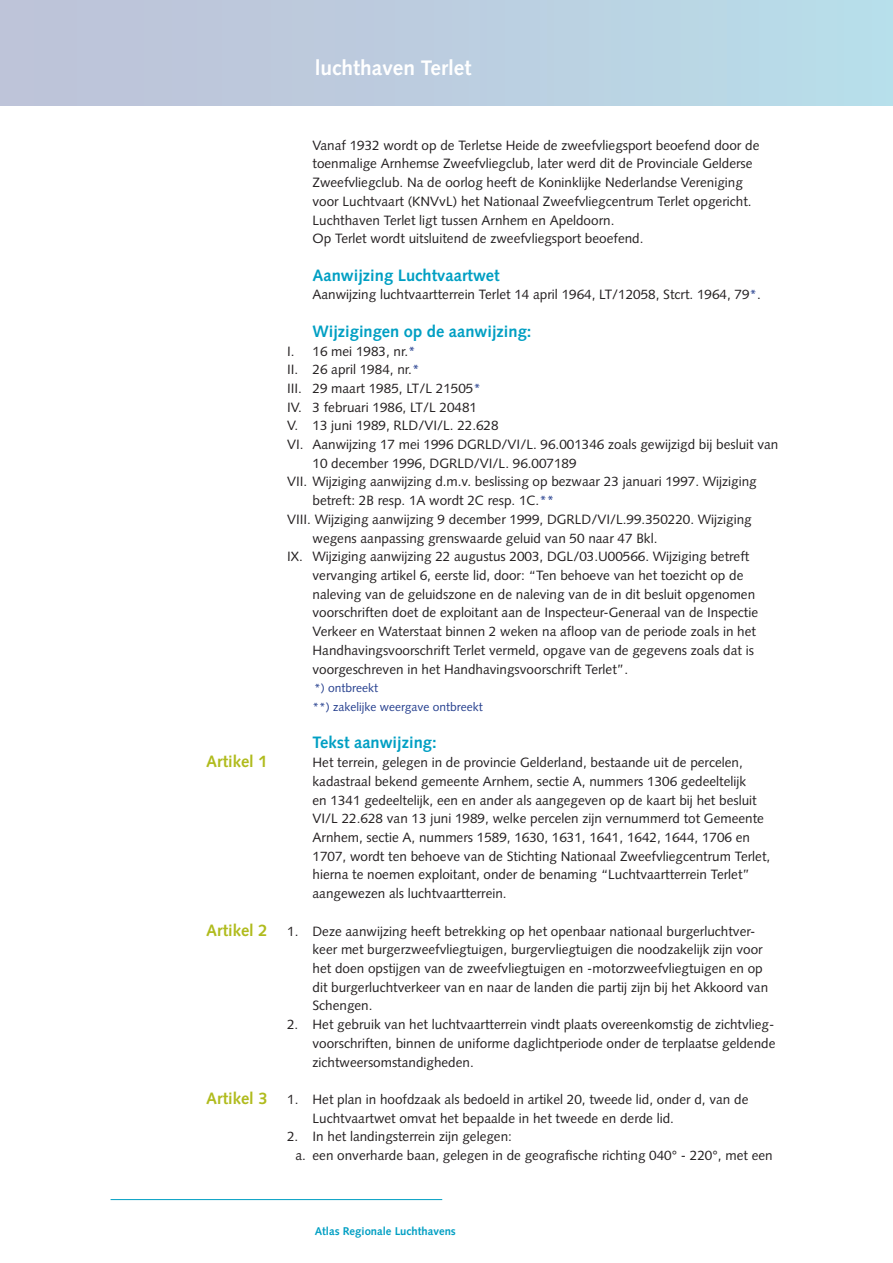
<style>
.page{position:relative;width:893px;height:1263px;background:#fff}
.page>*{position:absolute;margin:0;border:0;box-sizing:border-box;transform-origin:0 0}
._3_kaart_naam{font:700 21px "Syntax";color:#fff}
.tussenkop_plat{font:700 16.5px "Syntax";color:#009fc3}
._1e_regel_artikel{font:700 16.5px "Syntax";color:#b0bb1d}
.gewoon_inspring{font:13.5px/18.8px "Syntax";color:#231f20}
._1e_regel_artikel-2{font:13.5px/18.8px "Syntax";color:#231f20}
._7_Standaard{font:13.5px/18.8px "Syntax";color:#231f20}
.dubbel_inspring{font:13.5px "Syntax";color:#231f20}
.gewoon_inspring-2{font:12px "Syntax";color:#253f8e}
.pag_cijfer{font:700 11.25px "Syntax";color:#009fc3}
.s1{color:#253f8e}
.s2{font-weight:700;font-size:16.5px;color:#b0bb1d}
</style>
<div class="page">
<hr style="left:111px;top:1199px;width:331px;height:1px;background:#009fc3">
<div style="left:0;top:0;width:893px;height:106px;background:linear-gradient(to right,#bec1d7,#b8dde9)"></div>
<hr style="left:892px;top:0;width:1px;height:106px;background:#b7e0eb">
<p class="_3_kaart_naam" style="left:315px;top:56px;width:158px">luchthaven Terlet</p>
<p class="_7_Standaard" style="left:313px;top:136px;width:448px">Vanaf 1932 wordt op de Terletse Heide de zweefvliegsport beoefend door de toenmalige Arnhemse Zweefvliegclub, later werd dit de Provinciale Gelderse Zweefvliegclub. Na de oorlog heeft de Koninklijke Nederlandse Vereniging voor Luchtvaart (KNVvL) het Nationaal Zweefvliegcentrum Terlet opgericht.<br>Luchthaven Terlet ligt tussen Arnhem en Apeldoorn.</p>
<p class="_7_Standaard" style="left:313px;top:229px;width:332px">Op Terlet wordt uitsluitend de zweefvliegsport beoefend.</p>
<p class="tussenkop_plat" style="left:313px;top:265px;width:189px">Aanwijzing Luchtvaartwet</p>
<p class="_7_Standaard" style="left:313px;top:285px;width:450px">Aanwijzing luchtvaartterrein Terlet 14 april 1964, LT/12058, Stcrt. 1964, 79<span class="s1">*</span>.</p>
<p class="tussenkop_plat" style="left:313px;top:322px;width:220px">Wijzigingen op de aanwijzing:</p>
<p class="gewoon_inspring" style="left:287px;top:341px;width:130px">I. 16 mei 1983, nr.<span class="s1">*</span></p>
<p class="gewoon_inspring" style="left:287px;top:360px;width:134px">II. 26 april 1984, nr.<span class="s1">*</span></p>
<p class="gewoon_inspring" style="left:287px;top:379px;width:195px">III. 29 maart 1985, LT/L 21505<span class="s1">*</span></p>
<p class="gewoon_inspring" style="left:287px;top:398px;width:192px">IV. 3 februari 1986, LT/L 20481</p>
<p class="gewoon_inspring" style="left:287px;top:416px;width:213px">V. 13 juni 1989, RLD/VI/L. 22.628</p>
<p class="gewoon_inspring" style="left:313px;top:435px;width:467px;text-indent:-26px">VI. Aanwijzing 17 mei 1996 DGRLD/VI/L. 96.001346 zoals gewijzigd bij besluit van<br>10 december 1996, DGRLD/VI/L. 96.007189</p>
<p class="gewoon_inspring" style="left:313px;top:472px;width:446px;text-indent:-26px">VII. Wijziging aanwijzing d.m.v. beslissing op bezwaar 23 januari 1997. Wijziging betreft: 2B resp. 1A wordt 2C resp. 1C.<span class="s1">**</span></p>
<p class="gewoon_inspring" style="left:313px;top:510px;width:441px;text-indent:-26px">VIII. Wijziging aanwijzing 9 december 1999, DGRLD/VI/L.99.350220. Wijziging wegens aanpassing grenswaarde geluid van 50 naar 47 Bkl.</p>
<p class="gewoon_inspring" style="left:313px;top:547px;width:447px;text-indent:-26px">IX. Wijziging aanwijzing 22 augustus 2003, DGL/03.U00566. Wijziging betreft vervanging artikel 6, eerste lid, door: “Ten behoeve van het toezicht op de naleving van de geluidszone en de naleving van de in dit besluit opgenomen voorschriften doet de exploitant aan de Inspecteur-Generaal van de Inspectie Verkeer en Waterstaat binnen 2 weken na afloop van de periode zoals in het Handhavingsvoorschrift Terlet vermeld, opgave van de gegevens zoals dat is voorgeschreven in het Handhavingsvoorschrift Terlet”.</p>
<p class="gewoon_inspring-2" style="left:314px;top:681px;width:65px">*) ontbreekt</p>
<p class="gewoon_inspring-2" style="left:313px;top:700px;width:172px">**) zakelijke weergave ontbreekt</p>
<p class="tussenkop_plat" style="left:313px;top:733px;width:126px">Tekst aanwijzing:</p>
<p class="_1e_regel_artikel" style="left:206px;top:752px;width:63px">Artikel 1</p>
<p class="_1e_regel_artikel-2" style="left:313px;top:753px;width:459px">Het terrein, gelegen in de provincie Gelderland, bestaande uit de percelen, kadastraal bekend gemeente Arnhem, sectie A, nummers 1306 gedeeltelijk<br>en 1341 gedeeltelijk, een en ander als aangegeven op de kaart bij het besluit VI/L 22.628 van 13 juni 1989, welke percelen zijn vernummerd tot Gemeente Arnhem, sectie A, nummers 1589, 1630, 1631, 1641, 1642, 1644, 1706 en 1707, wordt ten behoeve van de Stichting Nationaal Zweefvliegcentrum Terlet, hierna te noemen exploitant, onder de benaming “Luchtvaartterrein Terlet” aangewezen als luchtvaartterrein.</p>
<p class="_1e_regel_artikel-2" style="left:313px;top:921px;width:457px;text-indent:-106px"><span class="s2">Artikel 2</span> 1. Deze aanwijzing heeft betrekking op het openbaar nationaal burgerluchtver&shy;keer met burgerzweefvliegtuigen, burgervliegtuigen die noodzakelijk zijn voor het doen opstijgen van de zweefvliegtuigen en -motorzweefvliegtuigen en op dit burgerluchtverkeer van en naar de landen die partij zijn bij het Akkoord van Schengen.</p>
<p class="gewoon_inspring" style="left:313px;top:1015px;width:464px;text-align:justify;text-indent:-26px">2. Het gebruik van het luchtvaartterrein vindt plaats overeenkomstig de zichtvlieg&shy;voorschriften, binnen de uniforme daglichtperiode onder de terplaatse geldende zichtweersomstandigheden.</p>
<p class="_1e_regel_artikel-2" style="left:313px;top:1090px;width:437px;text-indent:-106px"><span class="s2">Artikel 3</span> 1. Het plan in hoofdzaak als bedoeld in artikel 20, tweede lid, onder d, van de<br>Luchtvaartwet omvat het bepaalde in het tweede en derde lid.</p>
<p class="gewoon_inspring" style="left:287px;top:1127px;width:226px">2. In het landingsterrein zijn gelegen:</p>
<p class="dubbel_inspring" style="left:296px;top:1147px;width:479px">a. een onverharde baan, gelegen in de geografische richting 040° - 220°, met een</p>
<p class="pag_cijfer" style="left:315px;top:1224px;width:143px">Atlas Regionale Luchthavens</p>
</div>
